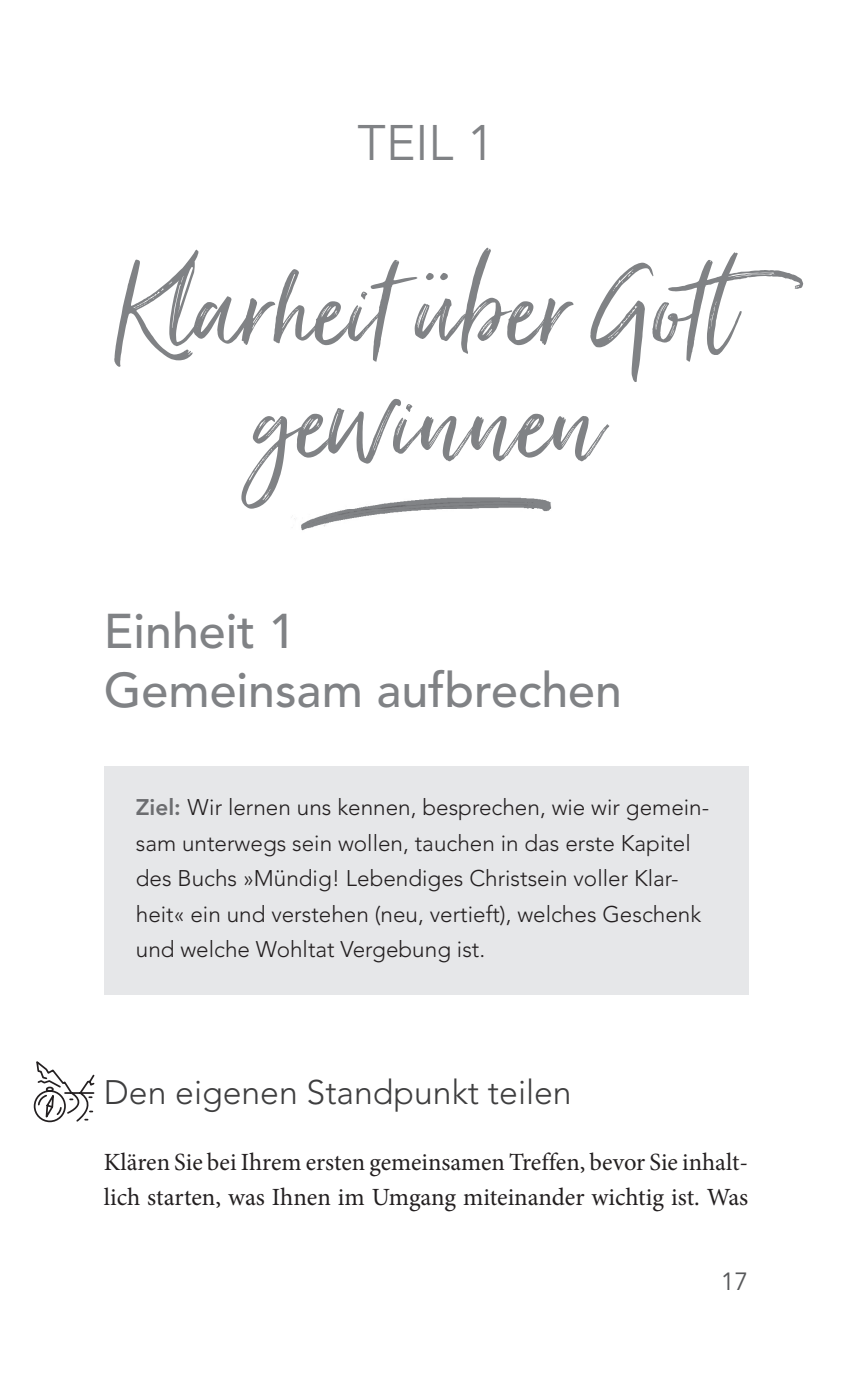
<style>
.page{position:relative;width:865px;height:1375px;background:#fff}
.page>*{position:absolute;margin:0;border:0;box-sizing:border-box;transform-origin:0 0}
.t1{font:146.25px/112.5px "Just Lovely";color:#808285}
.t2{font:49.5px "Avenir LT Std";color:#808285}
.t3{font:500 48.38px/58.5px "Avenir LT Std";color:#808285}
.t4{font:300 33.75px "Avenir LT Std";color:#3e3e3f}
.t5{font:24.75px/35.6px "Minion Pro";color:#231f20}
.t6{font:24.75px "Avenir LT Std";color:#57585a}
.t7{font:300 22.5px/35.6px "Avenir LT Std";color:#231f20}
.s1{font-weight:800;color:#6c6d70}
</style>
<div class="page">
<div style="left:104px;top:767px;width:644px;height:228px;background:#e6e7e9"></div>
<img style="left:294px;top:509px;width:256px;height:22px">
<img style="left:354px;top:497px;width:198px;height:12px">
<svg style="left:34px;top:1061px;width:60px;height:61px"></svg>
<h2 class="t2" style="left:358px;top:115px;width:138px">TEIL 1</h2>
<h1 class="t1" style="left:252px;top:261px;width:570px;text-indent:-133px">Klarheit über Gott gewinnen</h1>
<h3 class="t3" style="left:104px;top:603px;width:519px">Einheit 1<br>Gemeinsam aufbrechen</h3>
<p class="t7" style="left:136px;top:790px;width:575px"><span class="s1">Ziel:</span> Wir lernen uns kennen, besprechen, wie wir gemein&shy;sam unterwegs sein wollen, tauchen in das erste Kapitel des Buchs »Mündig! Lebendiges Christsein voller Klar&shy;heit« ein und verstehen (neu, vertieft), welches Geschenk und welche Wohltat Vergebung ist.</p>
<h3 class="t4" style="left:104px;top:1073px;width:469px">Den eigenen Standpunkt teilen</h3>
<p class="t5" style="left:104px;top:1144px;width:646px">Klären Sie bei Ihrem ersten gemeinsamen Treffen, bevor Sie inhalt&shy;lich starten, was Ihnen im Umgang miteinander wichtig ist. Was</p>
<p class="t6" style="left:721px;top:1267px;width:29px">17</p>
</div>
